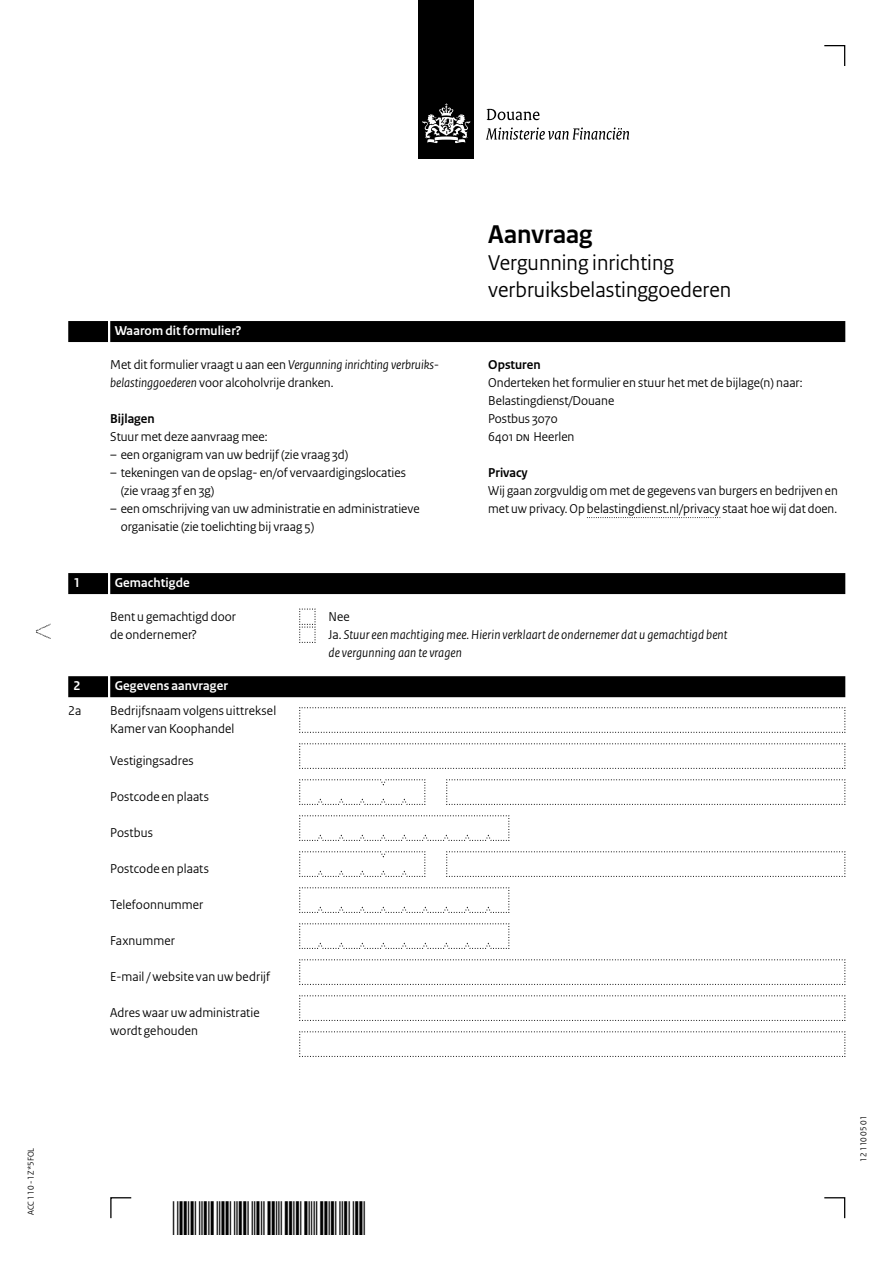
<style>
.page{position:relative;width:893px;height:1263px;background:#fff}
.page>*{position:absolute;margin:0;border:0;box-sizing:border-box;transform-origin:0 0}
.Documentnaam{font:700 27px "Rijksoverheid Sans Heading";color:#000}
.Belastingsoort{font:22.5px "Rijksoverheid Sans Heading";color:#000}
.Gebruiksaanwijzing{font:13.5px/18px "Rijksoverheid Sans Heading";color:#000}
.Vraag{font:13.5px/18px "Rijksoverheid Sans Heading";letter-spacing:.01em;color:#000}
.Vraag_Nummer{font:italic 13.5px/18px "Rijksoverheid Sans Heading";letter-spacing:.01em;color:#000}
.Vraag_Nummer_12{font:13.5px/18px "Rijksoverheid Sans Heading";letter-spacing:.01em;color:#000}
.Vraag_Nummer-2{font:13.5px/18px "Rijksoverheid Sans Heading";letter-spacing:.01em;color:#000}
.KOP_B_Nummer{font:700 13.5px "Rijksoverheid Sans Heading";letter-spacing:.01em;color:#fff}
.Tussenkop{font:700 13.5px "Rijksoverheid Sans Heading";color:#000}
.KOP_D_Nummer{font:700 13.5px "Rijksoverheid Sans Heading";letter-spacing:.01em;color:#fff}
.t1{font:9px "Rijksoverheid Sans Heading";color:#000}
.s1{font-style:italic}
.s2{font-style:normal}
</style>
<div class="page">
<div style="left:419px;top:0;width:55px;height:159px;background:#000"></div>
<svg style="left:422px;top:103px;width:48px;height:41px"></svg>
<svg style="left:487px;top:109px;width:52px;height:11px"></svg>
<svg style="left:486px;top:127px;width:143px;height:13px"></svg>
<svg style="left:824px;top:1197px;width:22px;height:22px"></svg>
<svg style="left:110px;top:1197px;width:22px;height:22px"></svg>
<svg style="left:824px;top:45px;width:22px;height:21px"></svg>
<svg style="left:299px;top:608px;width:17px;height:35px"></svg>
<svg style="left:299px;top:707px;width:547px;height:26px"></svg>
<svg style="left:299px;top:743px;width:547px;height:26px"></svg>
<svg style="left:299px;top:959px;width:547px;height:26px"></svg>
<svg style="left:299px;top:995px;width:547px;height:26px"></svg>
<svg style="left:299px;top:1031px;width:547px;height:26px"></svg>
<svg style="left:299px;top:779px;width:127px;height:26px"></svg>
<svg style="left:299px;top:851px;width:127px;height:26px"></svg>
<svg style="left:446px;top:779px;width:400px;height:26px"></svg>
<svg style="left:446px;top:851px;width:400px;height:26px"></svg>
<svg style="left:299px;top:887px;width:211px;height:26px"></svg>
<svg style="left:299px;top:815px;width:211px;height:26px"></svg>
<svg style="left:299px;top:923px;width:211px;height:26px"></svg>
<svg style="left:36px;top:624px;width:15px;height:15px"></svg>
<div style="left:110px;top:321px;width:735px;height:21px;background:#000"></div>
<div style="left:68px;top:321px;width:40px;height:21px;background:#000"></div>
<svg style="left:587px;top:517px;width:133px;height:1px"></svg>
<div style="left:110px;top:573px;width:735px;height:21px;background:#000"></div>
<div style="left:68px;top:573px;width:40px;height:21px;background:#000"></div>
<div style="left:110px;top:676px;width:735px;height:21px;background:#000"></div>
<div style="left:68px;top:676px;width:40px;height:21px;background:#000"></div>
<p class="t1" style="left:26px;top:1215px;width:69px;rotate:-90deg">ACC 110 - 1Z*5FOL</p>
<h2 class="KOP_B_Nummer" style="left:115px;top:323px;width:128px">Waarom dit formulier?</h2>
<p class="Gebruiksaanwijzing" style="left:110px;top:356px;width:330px">Met dit formulier vraagt u aan een <span class="s1">Vergunning inrichting verbruiks&shy;belastinggoederen</span> voor alcoholvrije dranken.</p>
<h2 class="Tussenkop" style="left:110px;top:411px;width:46px">Bijlagen</h2>
<p class="Gebruiksaanwijzing" style="left:110px;top:428px;width:159px">Stuur met deze aanvraag mee:</p>
<p class="Gebruiksaanwijzing" style="left:110px;top:446px;width:240px">– een organigram van uw bedrijf (zie vraag 3d)</p>
<p class="Gebruiksaanwijzing" style="left:121px;top:464px;width:287px;text-indent:-10px">– tekeningen van de opslag- en/of vervaardigingslocaties (zie vraag 3f en 3g)</p>
<p class="Gebruiksaanwijzing" style="left:121px;top:500px;width:300px;text-indent:-10px">– een omschrijving van uw administratie en administratieve organisatie (zie toelichting bij vraag 5)</p>
<h1 class="Documentnaam" style="left:488px;top:219px;width:106px">Aanvraag</h1>
<h1 class="Belastingsoort" style="left:488px;top:250px;width:187px">Vergunning inrichting</h1>
<h1 class="Belastingsoort" style="left:488px;top:277px;width:244px">verbruiksbelastinggoederen</h1>
<h2 class="Tussenkop" style="left:488px;top:357px;width:54px">Opsturen</h2>
<p class="Gebruiksaanwijzing" style="left:488px;top:374px;width:316px">Onderteken het formulier en stuur het met de bijlage(n) naar:</p>
<p class="Gebruiksaanwijzing" style="left:488px;top:392px;width:127px">Belastingdienst/Douane<br>Postbus 3070</p>
<p class="Gebruiksaanwijzing" style="left:488px;top:428px;width:88px">6401 DN Heerlen</p>
<h2 class="Tussenkop" style="left:488px;top:465px;width:41px">Privacy</h2>
<p class="Gebruiksaanwijzing" style="left:488px;top:482px;width:351px">Wij gaan zorgvuldig om met de gegevens van burgers en bedrijven en met uw privacy. Op belastingdienst.nl/privacy staat hoe wij dat doen.</p>
<h2 class="KOP_B_Nummer" style="left:73px;top:575px;width:8px">1</h2>
<h2 class="KOP_B_Nummer" style="left:115px;top:575px;width:76px">Gemachtigde</h2>
<p class="Vraag_Nummer-2" style="left:110px;top:608px;width:127px">Bent u gemachtigd door de ondernemer?</p>
<p class="Vraag_Nummer-2" style="left:328px;top:608px;width:23px">Nee</p>
<p class="Vraag_Nummer" style="left:328px;top:626px;width:400px"><span class="s2">Ja.</span> Stuur een machtiging mee. Hierin verklaart de ondernemer dat u gemachtigd bent de vergunning aan te vragen</p>
<h2 class="KOP_D_Nummer" style="left:73px;top:678px;width:8px">2</h2>
<h2 class="KOP_D_Nummer" style="left:115px;top:678px;width:115px">Gegevens aanvrager</h2>
<p class="Vraag_Nummer_12" style="left:68px;top:702px;width:15px">2a</p>
<p class="Vraag_Nummer_12" style="left:110px;top:702px;width:167px">Bedrijfsnaam volgens uittreksel<br>Kamer van Koophandel</p>
<p class="Vraag" style="left:110px;top:752px;width:85px">Vestigingsadres</p>
<p class="Vraag" style="left:110px;top:788px;width:100px">Postcode en plaats</p>
<p class="Vraag" style="left:110px;top:824px;width:44px">Postbus</p>
<p class="Vraag" style="left:110px;top:860px;width:100px">Postcode en plaats</p>
<p class="Vraag" style="left:110px;top:896px;width:95px">Telefoonnummer</p>
<p class="Vraag" style="left:110px;top:932px;width:66px">Faxnummer</p>
<p class="Vraag" style="left:110px;top:968px;width:161px">E-mail / website van uw bedrijf</p>
<p class="Vraag" style="left:110px;top:1004px;width:151px">Adres waar uw administratie wordt gehouden</p>
<p class="t1" style="left:858px;top:1161px;width:47px;rotate:-90deg">12 110 05 01</p>
</div>
